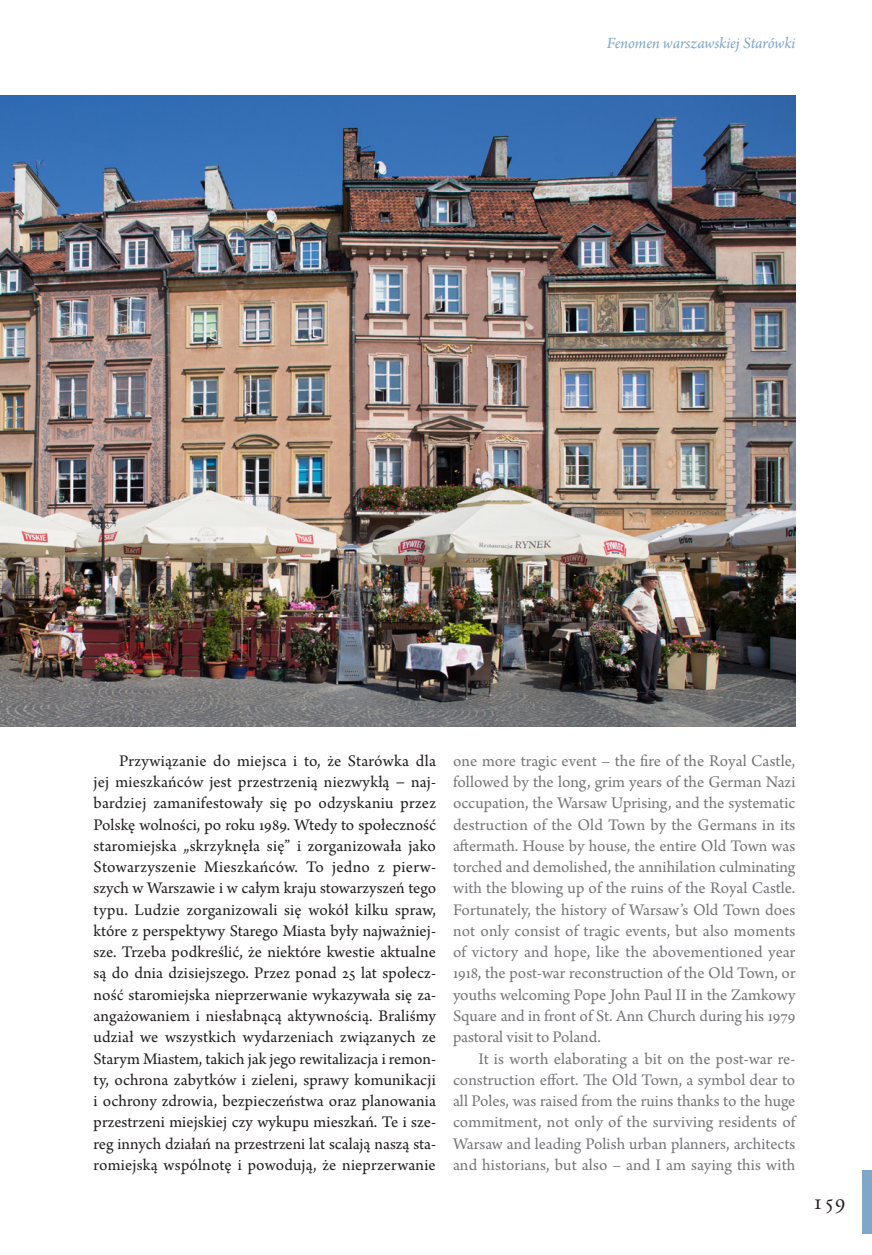
<style>
.page{position:relative;width:872px;height:1255px;background:#fff}
.page>*{position:absolute;margin:0;border:0;box-sizing:border-box;transform-origin:0 0}
.t1{font:22.5px "Adobe Garamond Pro";color:#231f20}
.List_Paragraph{font:17.1px/21.3px "Arno Pro";letter-spacing:.01em;color:#231f20;text-align:justify}
.No_Spacing{font:17.1px/21.3px "Arno Pro";color:#757679;text-align:justify}
.t2{font:italic 16.5px "Arno Pro";letter-spacing:-.005em;color:#80a6c8}
</style>
<div class="page">
<div style="left:862px;top:1170px;width:10px;height:63px;background:#80a6c8"></div>
<img style="left:0;top:96px;width:795px;height:630px">
<p class="t2" style="left:591px;top:34px;width:206px">Szansa, której nie zaprz paściliśmy</p>
<p class="t2" style="left:607px;top:34px;width:190px">Fenomen warszawskiej Starówki</p>
<p class="List_Paragraph" style="left:94px;top:750px;width:344px;text-indent:26px">Przywiązanie do miejsca i to, że Starówka dla jej mieszkańców jest przestrzenią niezwykłą − naj&shy;bardziej zamanifestowały się po odzyskaniu przez Polskę wolności, po roku 1989. Wtedy to społeczność staromiejska „skrzyknęła się” i zorganizowała jako Stowarzyszenie Mieszkańców. To jedno z pierw&shy;szych w Warszawie i w całym kraju stowarzyszeń tego typu. Ludzie zorganizowali się wokół kilku spraw, które z perspektywy Starego Miasta były najważniej&shy;sze. Trzeba podkreślić, że niektóre kwestie aktualne są do dnia dzisiejszego. Przez ponad 25 lat społecz&shy;ność staromiejska nieprzerwanie wykazywała się za&shy;angażowaniem i niesłabnącą aktywnością. Braliśmy udział we wszystkich wydarzeniach związanych ze Starym Miastem, takich jak jego rewitalizacja i remon&shy;ty, ochrona zabytków i zieleni, sprawy komunikacji i ochrony zdrowia, bezpieczeństwa oraz planowania przestrzeni miejskiej czy wykupu mieszkań. Te i sze&shy;reg innych działań na przestrzeni lat scalają naszą sta&shy;romiejską wspólnotę i powodują, że nieprzerwanie</p>
<p class="No_Spacing" style="left:453px;top:750px;width:344px">one more tragic event – the fire of the Royal Castle, followed by the long, grim years of the German Nazi occupation, the Warsaw Uprising, and the systematic destruction of the Old Town by the Germans in its aftermath. House by house, the entire Old Town was torched and demolished, the annihilation culminating with the blowing up of the ruins of the Royal Castle.<br>Fortunately, the history of Warsaw’s Old Town does not only consist of tragic events, but also moments of victory and hope, like the abovementioned year 1918, the post-war reconstruction of the Old Town, or youths welcoming Pope John Paul II in the Zamkowy Square and in front of St. Ann Church during his 1979 pastoral visit to Poland.</p>
<p class="No_Spacing" style="left:453px;top:1048px;width:344px;text-indent:26px">It is worth elaborating a bit on the post-war re&shy;construction effort. The Old Town, a symbol dear to all Poles, was raised from the ruins thanks to the huge commitment, not only of the surviving residents of Warsaw and leading Polish urban planners, architects and historians, but also – and I am saying this with</p>
<h1 class="t1" style="left:812px;top:1187px;width:35px">159</h1>
</div>
